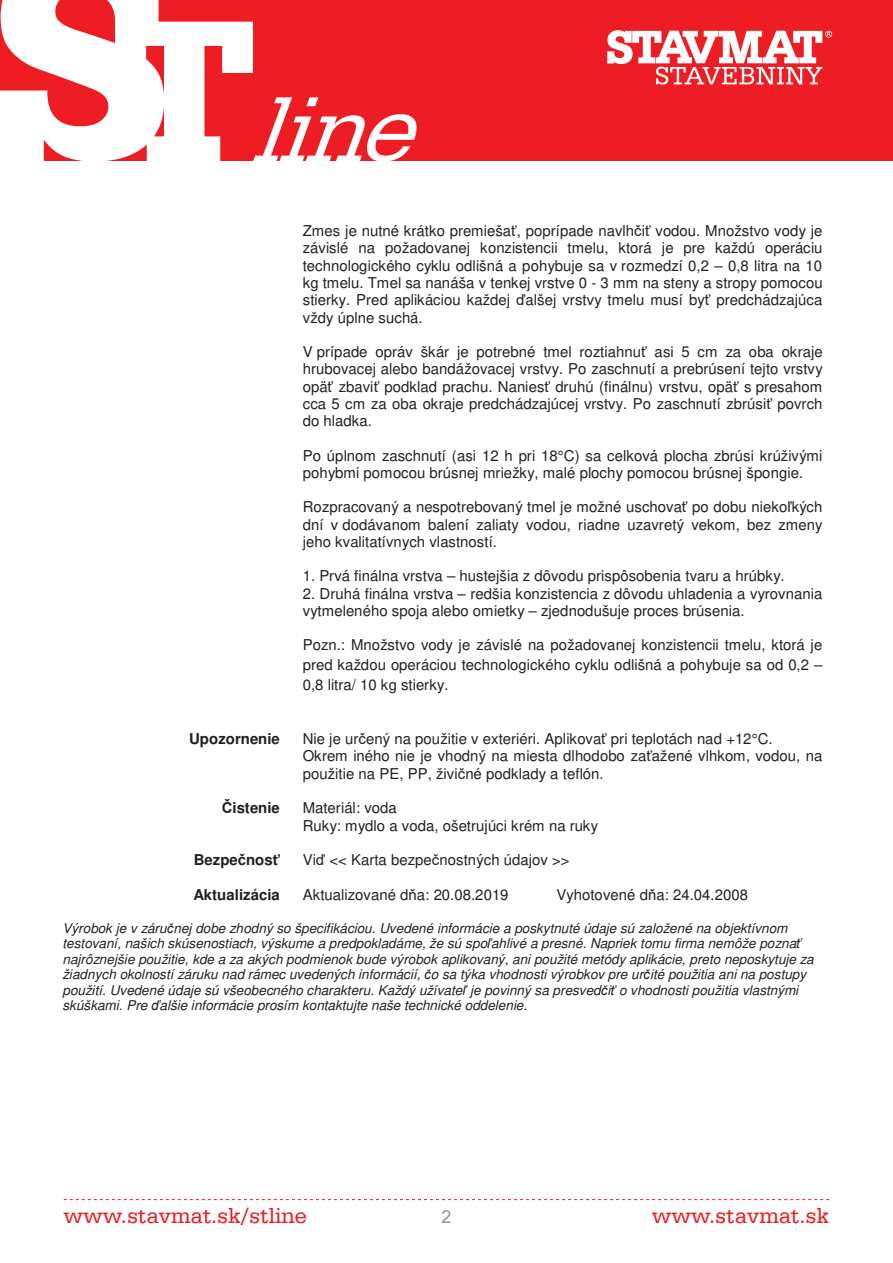
<style>
.page{position:relative;width:893px;height:1263px;background:#fff}
.page>*{position:absolute;margin:0;border:0;box-sizing:border-box;transform-origin:0 0}
.t1{font:22.8px "Serifa TL";color:#ee1d23}
.t2{font:18px "Arial";color:#939598}
.t3{font:15px/17.2px "Helvetica";color:#231f20;text-align:justify}
.t4{font:700 15px "Helvetica";color:#231f20}
.t5{font:italic 13.5px/15.5px "Helvetica";letter-spacing:.005em;color:#231f20}
.s1{font-family:"Arial"}
</style>
<div class="page">
<div style="left:0;top:0;width:893px;height:160px;background:#ee1d23"></div>
<svg style="left:607px;top:30px;width:225px;height:55px"></svg>
<svg style="left:64px;top:1199px;width:765px;height:1px"></svg>
<svg style="left:0;top:0;width:417px;height:161px"></svg>
<p class="t3" style="left:303px;top:224px;width:521px">Zmes je nutné krátko premieša<span class="s1">ť</span>, poprípade navlh<span class="s1">č</span>i<span class="s1">ť</span> vodou. Množstvo vody je závislé na požadovanej konzistencii tmelu, ktorá je pre každú operáciu technologického cyklu odlišná a pohybuje sa v rozmedzí 0,2 – 0,8 litra na 10 kg tmelu. Tmel sa nanáša v tenkej vrstve 0 - 3 mm na steny a stropy pomocou stierky. Pred aplikáciou každej <span class="s1">ď</span>alšej vrstvy tmelu musí by<span class="s1">ť</span> predchádzajúca vždy úplne suchá.</p>
<p class="t3" style="left:303px;top:344px;width:521px">V prípade opráv škár je potrebné tmel roztiahnu<span class="s1">ť</span> asi 5 cm za oba okraje hrubovacej alebo bandážovacej vrstvy. Po zaschnutí a prebrúsení tejto vrstvy opä<span class="s1">ť</span> zbavi<span class="s1">ť</span> podklad prachu. Nanies<span class="s1">ť</span> druhú (finálnu) vrstvu, opä<span class="s1">ť</span> s presahom cca 5 cm za oba okraje predchádzajúcej vrstvy. Po zaschnutí zbrúsi<span class="s1">ť</span> povrch do hladka.</p>
<p class="t3" style="left:303px;top:448px;width:521px">Po úplnom zaschnutí (asi 12 h pri 18°C) sa celková plocha zbrúsi krúživými pohybmi pomocou brúsnej mriežky, malé plochy pomocou brúsnej špongie.</p>
<p class="t3" style="left:303px;top:500px;width:521px">Rozpracovaný a nespotrebovaný tmel je možné uschova<span class="s1">ť</span> po dobu nieko<span class="s1">ľ</span>kých dní v dodávanom balení zaliaty vodou, riadne uzavretý vekom, bez zmeny jeho kvalitatívnych vlastností.</p>
<p class="t3" style="left:303px;top:569px;width:483px">1. Prvá finálna vrstva – hustejšia z dôvodu prispôsobenia tvaru a hrúbky.</p>
<p class="t3" style="left:303px;top:586px;width:521px">2. Druhá finálna vrstva – redšia konzistencia z dôvodu uhladenia a vyrovnania vytmeleného spoja alebo omietky – zjednodušuje proces brúsenia.</p>
<p class="t3" style="left:303px;top:636px;width:521px;line-height:20px">Pozn.: Množstvo vody je závislé na požadovanej konzistencii tmelu, ktorá je pred každou operáciou technologického cyklu odlišná a pohybuje sa od 0,2 – 0,8 litra/ 10 kg stierky.</p>
<p class="t4" style="left:189px;top:733px;width:92px">Upozornenie</p>
<p class="t3" style="left:303px;top:732px;width:521px;text-align:left">Nie je ur<span class="s1">č</span>ený na použitie v exteriéri. Aplikova<span class="s1">ť</span> pri teplotách nad +12°C.<br>Okrem iného nie je vhodný na miesta dlhodobo za<span class="s1">ť</span>ažené vlhkom, vodou, na použitie na PE, PP, živi<span class="s1">č</span>né podklady a teflón.</p>
<p class="t4" style="left:222px;top:802px;width:60px"><span class="s1">Č</span>istenie</p>
<p class="t3" style="left:303px;top:801px;width:297px">Materiál: voda<br>Ruky: mydlo a voda, ošetrujúci krém na ruky</p>
<p class="t4" style="left:194px;top:854px;width:88px">Bezpe<span class="s1">č</span>nos<span class="s1">ť</span></p>
<p class="t3" style="left:303px;top:852px;width:268px">Vi<span class="s1">ď</span> &lt;&lt; Karta bezpe<span class="s1">č</span>nostných údajov &gt;&gt;</p>
<p class="t4" style="left:193px;top:888px;width:88px">Aktualizácia</p>
<p class="t3" style="left:303px;top:887px;width:207px">Aktualizované d<span class="s1">ň</span>a: 20.08.2019</p>
<p class="t3" style="left:556px;top:887px;width:193px">Vyhotovené d<span class="s1">ň</span>a: 24.04.2008</p>
<p class="t5" style="left:62px;top:921px;width:753px">Výrobok je v záru<span class="s1">č</span>nej dobe zhodný so špecifikáciou. Uvedené informácie a poskytnuté údaje sú založené na objektívnom testovaní, našich skúsenostiach, výskume a predpokladáme, že sú spo<span class="s1">ľ</span>ahlivé a presné. Napriek tomu firma nemôže pozna<span class="s1">ť </span>najrôznejšie použitie, kde a za akých podmienok bude výrobok aplikovaný, ani použité metódy aplikácie, preto neposkytuje za žiadnych okolností záruku nad rámec uvedených informácií, <span class="s1">č</span>o sa týka vhodnosti výrobkov pre ur<span class="s1">č</span>ité použitia ani na postupy použití. Uvedené údaje sú všeobecného charakteru. Každý užívate<span class="s1">ľ</span> je povinný sa presved<span class="s1">č</span>i<span class="s1">ť</span> o vhodnosti použitia vlastnými skúškami. Pre <span class="s1">ď</span>alšie informácie prosím kontaktujte naše technické oddelenie.</p>
<h1 class="t1" style="left:63px;top:1201px;width:245px">www.stavmat.sk/stline</h1>
<p class="t2" style="left:441px;top:1204px;width:12px">2</p>
<h1 class="t1" style="left:652px;top:1201px;width:179px">www.stavmat.sk</h1>
</div>
